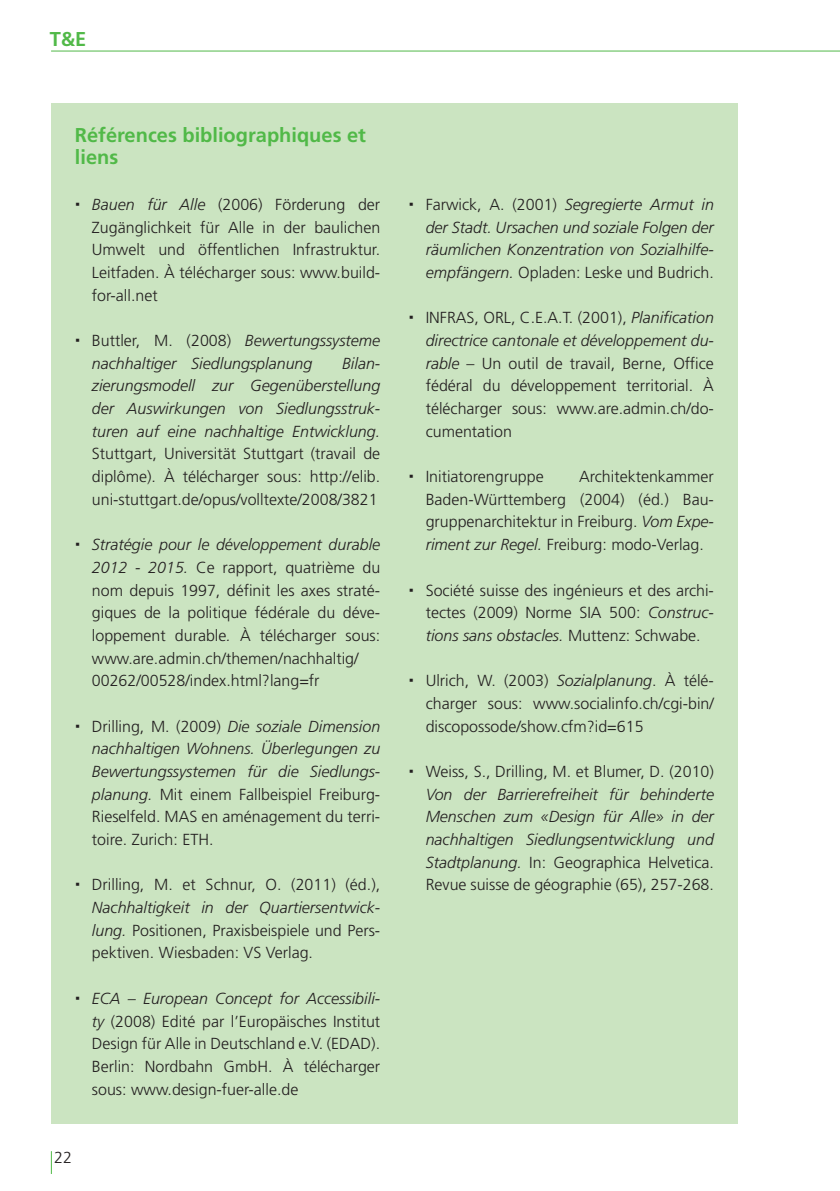
<style>
.page{position:relative;width:840px;height:1191px;background:#fff}
.page>*{position:absolute;margin:0;border:0;box-sizing:border-box;transform-origin:0 0}
.Titel_Box_grün{font:700 20px/22.6px "Frutiger LT Std";color:#51b948}
.Aufzählung_box{font:300 16px/22.6px "Frutiger LT Std";color:#231f20;text-align:justify}
.Aufzählung_box-2{font:italic 300 16px/22.6px "Frutiger LT Std";color:#231f20;text-align:justify}
.s1{font-style:italic}
.s2{font-style:normal}
</style>
<div class="page">
<hr style="left:51px;top:51px;width:788px;height:1px;background:#51b948">
<svg style="left:51px;top:1151px;width:1px;height:23px"></svg>
<div style="left:51px;top:103px;width:686px;height:1020px;background:#cbe4c1"></div>
<p class="Titel_Box_grün" style="left:50px;top:27px;width:38px">T&amp;E</p>
<p class="Titel_Box_grün" style="left:75px;top:124px;width:292px">Références bibliographiques et liens</p>
<p class="Aufzählung_box" style="left:92px;top:193px;width:290px"><span class="s1">Bauen für Alle</span> (2006) Förderung der Zugänglichkeit für Alle in der baulichen Umwelt und öffentlichen Infrastruktur.<br>Leitfaden. À télécharger sous: www.build&shy;for-all.net</p>
<p class="Aufzählung_box-2" style="left:92px;top:329px;width:290px"><span class="s2">Buttler, M. (2008)</span> Bewertungssysteme nachhaltiger Siedlungsplanung</p>
<p class="Aufzählung_box" style="left:92px;top:352px;width:289px;text-indent:250px"><span class="s1">Bilan&shy;zierungsmodell zur Gegenüberstellung der Auswirkungen von Siedlungsstruk&shy;turen auf eine nachhaltige Entwicklung.<br></span>Stuttgart, Universität Stuttgart (travail de diplôme). À télécharger sous: http://elib. uni-stuttgart.de/opus/volltexte/2008/3821</p>
<p class="Aufzählung_box" style="left:92px;top:533px;width:290px;text-align:left"><span class="s1">Stratégie pour le développement durable 2012 - 2015.</span> Ce rapport, quatrième du nom depuis 1997, définit les axes straté&shy;giques de la politique fédérale du déve&shy;loppement durable<span class="s1">.</span> À télécharger sous: www.are.admin.ch/themen/nachhaltig/ 00262/00528/index.html?lang=fr</p>
<p class="Aufzählung_box" style="left:92px;top:715px;width:290px">Drilling, M. (2009) <span class="s1">Die soziale Dimension nachhaltigen Wohnens. Überlegungen zu Bewertungssystemen für die Siedlungs&shy;planung.</span> Mit einem Fallbeispiel Freiburg-Rieselfeld. MAS en aménagement du terri&shy;toire. Zurich: ETH.</p>
<p class="Aufzählung_box" style="left:92px;top:873px;width:289px">Drilling, M. et Schnur, O. (2011) (éd.), <span class="s1">Nachhaltigkeit in der Quartiersentwick&shy;lung.</span> Positionen, Praxisbeispiele und Pers&shy;pektiven. Wiesbaden: VS Verlag.</p>
<p class="Aufzählung_box" style="left:92px;top:987px;width:290px"><span class="s1">ECA – European Concept for Accessibili&shy;ty</span> (2008) Edité par l’Europäisches Institut Design für Alle in Deutschland e.V. (EDAD).<br>Berlin: Nordbahn GmbH. À télécharger sous: www.design-fuer-alle.de</p>
<p class="Aufzählung_box" style="left:54px;top:1146px;width:19px">22</p>
<p class="Aufzählung_box-2" style="left:425px;top:193px;width:290px"><span class="s2">Farwick, A. (2001)</span> Segregierte Armut in der Stadt. Ursachen und soziale Folgen der räumlichen Konzentration von Sozialhilfe&shy;empfängern. <span class="s2">Opladen: Leske und Budrich.</span></p>
<p class="Aufzählung_box" style="left:425px;top:307px;width:290px">INFRAS, ORL, C.E.A.T. (2001), <span class="s1">Planification directrice cantonale et développement du&shy;rable</span> – Un outil de travail, Berne, Office fédéral du développement territorial. À télécharger sous: www.are.admin.ch/do&shy;cumentation</p>
<p class="Aufzählung_box" style="left:425px;top:465px;width:119px">Initiatorengruppe</p>
<p class="Aufzählung_box" style="left:425px;top:465px;width:290px;text-indent:153px">Architektenkammer Baden-Württemberg (2004) (éd.) Bau&shy;gruppenarchitektur in Freiburg. <span class="s1">Vom Expe&shy;riment zur Regel.</span> Freiburg: modo-Verlag.</p>
<p class="Aufzählung_box" style="left:425px;top:579px;width:290px">Société suisse des ingénieurs et des archi&shy;tectes (2009) Norme SIA 500: <span class="s1">Construc&shy;tions sans obstacles.</span> Muttenz: Schwabe.</p>
<p class="Aufzählung_box" style="left:425px;top:669px;width:290px">Ulrich, W. (2003) <span class="s1">Sozialplanung</span>. À télé&shy;charger sous: www.socialinfo.ch/cgi-bin/ discopossode/show.cfm?id=615</p>
<p class="Aufzählung_box-2" style="left:425px;top:760px;width:290px"><span class="s2">Weiss, S., Drilling, M. et Blumer, D. (2010)<br></span>Von der Barrierefreiheit für behinderte Menschen zum «Design für Alle» in der nachhaltigen Siedlungsentwicklung und Stadtplanung. <span class="s2">In: Geographica Helvetica.<br>Revue suisse de géographie (65), 257-268.</span></p>
</div>
